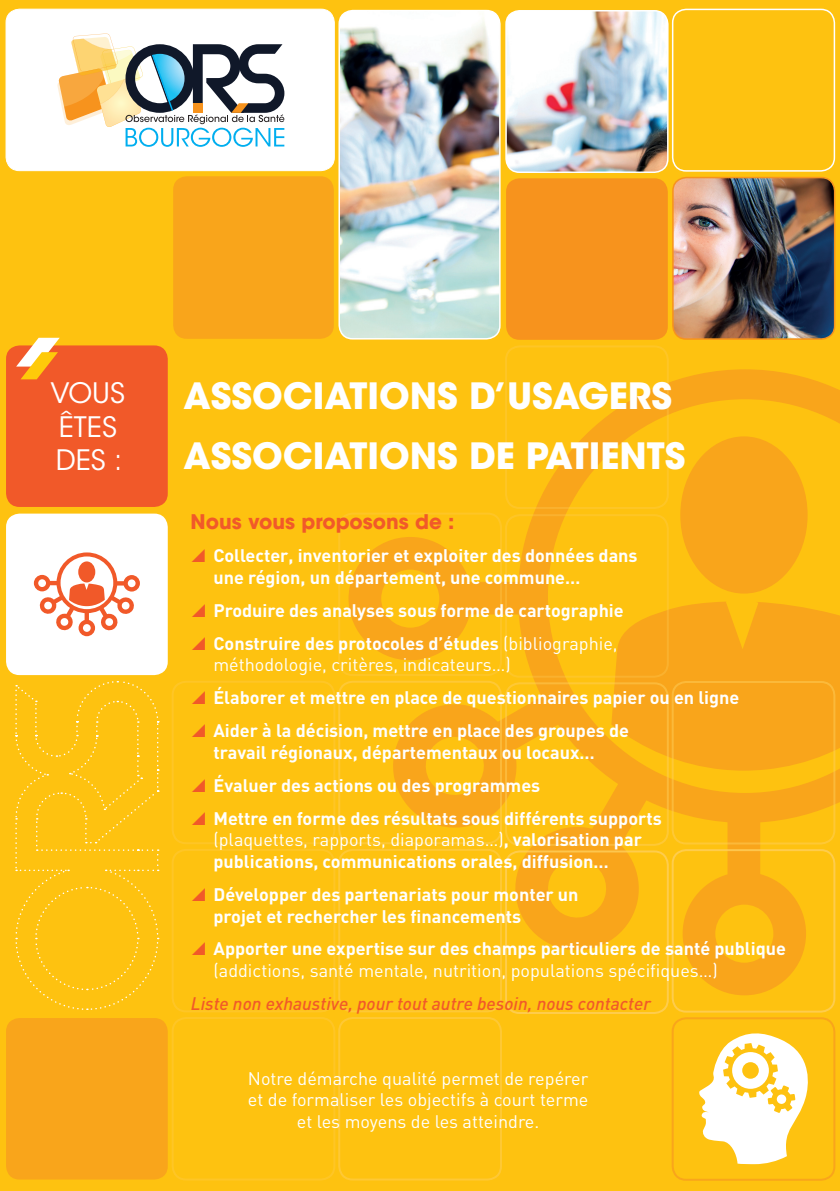
<style>
.page{position:relative;width:840px;height:1191px;background:#fff}
.page>*{position:absolute;margin:0;border:0;box-sizing:border-box;transform-origin:0 0}
.t1{font:700 36px/60.2px "ITC Avant Garde Std";color:#fff}
.t2{font:28px/33.6px "ITC Avant Garde Std";color:#fff}
.t3{font:700 20px "ITC Avant Garde Std";color:#f15929}
.t4{font:700 18px/33px "DIN";color:#fff}
.t5{font:18px/21.6px "DIN";color:#fff;text-align:center}
.t6{font:italic 500 18px "DIN";color:#f15929}
.s1{font-weight:400}
</style>
<div class="page">
<div style="left:0;top:0;width:839px;height:1191px;background:#fec210"></div>
<svg style="left:526px;top:369px;width:313px;height:168px"></svg>
<svg style="left:348px;top:537px;width:491px;height:458px"></svg>
<img style="left:340px;top:11px;width:159px;height:328px">
<div style="left:338px;top:10px;width:162px;height:329px;border:2px solid #fff;border-radius:14px"></div>
<div style="left:173px;top:176px;width:160px;height:163px;background:#f9a51b;border-radius:14px"></div>
<div style="left:6px;top:9px;width:328px;height:162px;background:#fff;border-radius:14px"></div>
<div style="left:6px;top:9px;width:328px;height:162px;border:1px solid #fff;border-radius:14px"></div>
<img style="left:507px;top:11px;width:160px;height:161px">
<div style="left:505px;top:10px;width:163px;height:163px;border:2px solid #fff;border-radius:14px"></div>
<div style="left:671px;top:9px;width:163px;height:163px;border:2px solid #fff;border-radius:14px"></div>
<img style="left:674px;top:177px;width:160px;height:162px">
<div style="left:671px;top:177px;width:163px;height:163px;border:2px solid #f7931d;border-radius:14px"></div>
<div style="left:338px;top:512px;width:163px;height:164px;border:2px solid #fecf5b;border-radius:14px"></div>
<div style="left:6px;top:513px;width:162px;height:162px;background:#fff;border-radius:14px"></div>
<div style="left:505px;top:514px;width:163px;height:163px;border:2px solid #fecf5b;border-radius:14px"></div>
<div style="left:505px;top:345px;width:163px;height:164px;border:2px solid #fecf5b;border-radius:14px"></div>
<div style="left:338px;top:680px;width:163px;height:164px;border:2px solid #fecf5b;border-radius:14px"></div>
<div style="left:171px;top:680px;width:164px;height:164px;border:2px solid #fecf5b;border-radius:14px"></div>
<div style="left:505px;top:682px;width:163px;height:164px;border:2px solid #fecf5b;border-radius:14px"></div>
<div style="left:671px;top:681px;width:163px;height:163px;border:2px solid #fecf5b;border-radius:14px"></div>
<div style="left:338px;top:849px;width:163px;height:163px;border:2px solid #fecf5b;border-radius:14px"></div>
<div style="left:171px;top:849px;width:164px;height:163px;border:2px solid #fecf5b;border-radius:14px"></div>
<div style="left:505px;top:850px;width:163px;height:164px;border:2px solid #fecf5b;border-radius:14px"></div>
<div style="left:671px;top:849px;width:163px;height:163px;border:2px solid #fecf5b;border-radius:14px"></div>
<div style="left:338px;top:1017px;width:163px;height:163px;border:2px solid #fecf5b;border-radius:14px"></div>
<div style="left:171px;top:1017px;width:164px;height:163px;border:2px solid #fecf5b;border-radius:14px"></div>
<div style="left:6px;top:1018px;width:162px;height:161px;background:#f9a51b;border-radius:14px"></div>
<div style="left:671px;top:1017px;width:163px;height:163px;border:2px solid #f9a51b;border-radius:14px"></div>
<div style="left:6px;top:345px;width:162px;height:162px;background:#f15929;border-radius:14px"></div>
<svg style="left:57px;top:33px;width:227px;height:114px"></svg>
<svg style="left:15px;top:681px;width:144px;height:329px"></svg>
<div style="left:506px;top:178px;width:161px;height:162px;background:#f7931d;border-radius:14px"></div>
<svg style="left:699px;top:1033px;width:109px;height:131px"></svg>
<svg style="left:16px;top:338px;width:44px;height:41px"></svg>
<svg style="left:34px;top:552px;width:106px;height:84px"></svg>
<h2 class="t2" style="left:51px;top:376px;width:76px">VOUS<br>ÊTES<br>DES :</h2>
<h1 class="t1" style="left:183px;top:365px;width:503px">ASSOCIATIONS D’USAGERS<br>ASSOCIATIONS DE PATIENTS</h1>
<p class="t3" style="left:190px;top:509px;width:265px">NOUS VOUS PROPOSONS DE :</p>
<p class="t4" style="left:213px;top:544px;width:425px;line-height:21.6px">Collecter, inventorier et exploiter des données dans une région, un département, une commune…</p>
<p class="t4" style="left:213px;top:593px;width:411px">Produire des analyses sous forme de cartographie<br>Construire des protocoles d’études <span class="s1">(bibliographie,</span></p>
<p class="t5" style="left:213px;top:653px;width:299px">méthodologie, critères, indicateurs…)</p>
<p class="t4" style="left:213px;top:680px;width:527px">Élaborer et mettre en place de questionnaires papier ou en ligne<br>Aider à la décision, mettre en place des groupes de</p>
<p class="t4" style="left:213px;top:735px;width:449px">travail régionaux, départementaux ou locaux…<br>Évaluer des actions ou des programmes<br>Mettre en forme des résultats sous différents supports</p>
<p class="t4" style="left:213px;top:828px;width:429px;line-height:21.6px"><span class="s1">(plaquettes, rapports, diaporamas…)</span>, valorisation par publications, communications orales, diffusion…</p>
<p class="t4" style="left:213px;top:882px;width:366px;line-height:21.6px">Développer des partenariats pour monter un projet et rechercher les financements</p>
<p class="t4" style="left:213px;top:931px;width:573px">Apporter une expertise sur des champs particuliers de santé publique</p>
<p class="t5" style="left:213px;top:959px;width:505px">(addictions, santé mentale, nutrition, populations spécifiques…)</p>
<p class="t6" style="left:191px;top:992px;width:461px">Liste non exhaustive, pour tout autre besoin, nous contacter</p>
<p class="t5" style="left:248px;top:1066px;width:342px">Notre démarche qualité permet de repérer et de formaliser les objectifs à court terme et les moyens de les atteindre.</p>
</div>
